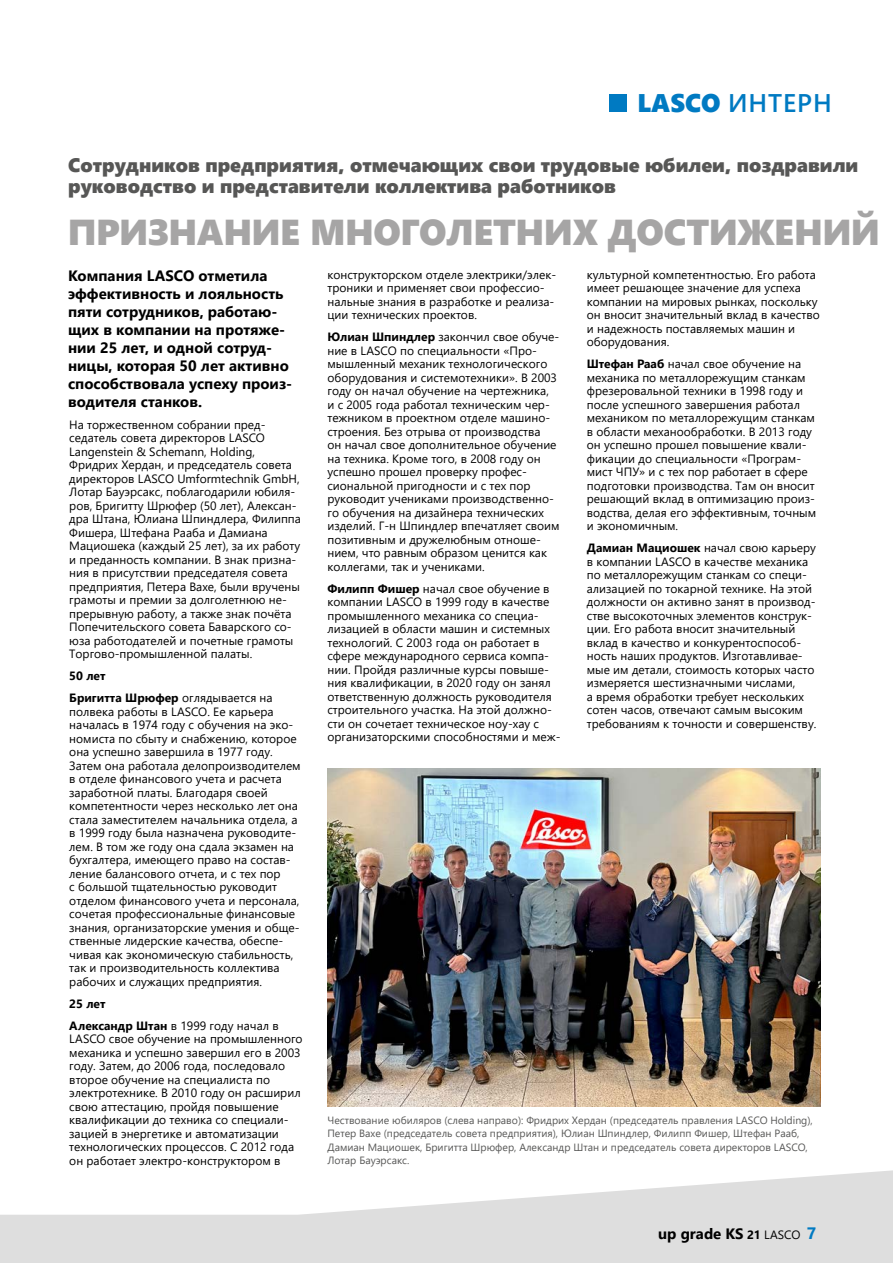
<style>
.page{position:relative;width:893px;height:1263px;background:#fff}
.page>*{position:absolute;margin:0;border:0;box-sizing:border-box;transform-origin:0 0}
.t1{font:36px "Segoe UI Black";letter-spacing:-.015em;color:#a6a5a5}
.t2{font:600 25.5px "Segoe UI";letter-spacing:.035em;color:#007ac2}
.t3{font:19.5px/21px "Segoe UI Black";color:#575756}
.t4{font:700 15px/18px "Segoe UI";color:#000}
.t5{font:12px/13.5px "Segoe UI";color:#000}
.t6{font:700 12px/22px "Segoe UI";color:#000}
.t7{font:10.5px/13.5px "Segoe UI";color:#575756}
.s1{font-family:"Segoe UI Black";font-weight:400}
.s2{font-weight:400}
.s3{font-weight:700}
.s4{font-size:12px}
.s5{font-weight:400;font-size:12px}
.s6{font-size:16.5px;color:#007ac2}
</style>
<div class="page">
<img style="left:327px;top:768px;width:494px;height:338px">
<svg style="left:0;top:1170px;width:893px;height:93px;fill:#dedede"></svg>
<div style="left:610px;top:94px;width:17px;height:18px;background:#007ac2"></div>
<h2 class="t2" style="left:637px;top:79px;width:196px"><span class="s1">LASCO</span> ИНТЕРН</h2>
<h3 class="t3" style="left:68px;top:153px;width:792px">Сотрудников предприятия, отмечающих свои трудовые юбилеи, поздравили руководство и представители коллектива работников</h3>
<h1 class="t1" style="left:68px;top:206px;width:814px">ПРИЗНАНИЕ МНОГОЛЕТНИХ ДОСТИЖЕНИЙ</h1>
<p class="t4" style="left:68px;top:265px;width:226px">Компания LASCO отметила эффективность и лояльность пяти сотрудников, работаю&shy;щих в компании на протяже&shy;нии 25 лет, и одной сотруд&shy;ницы, которая 50 лет активно способствовала успеху произ&shy;водителя станков.</p>
<p class="t5" style="left:69px;top:417px;width:233px">На торжественном собрании пред&shy;седатель совета директоров LASCO Langenstein &amp; Schemann, Holding, Фридрих Хердан, и председатель совета директоров LASCO Umformtechnik GmbH, Лотар Бауэрсакс, поблагодарили юбиля&shy;ров, Бригитту Шрюфер (50 лет), Алексан&shy;дра Штана, Юлиана Шпиндлера, Филиппа Фишера, Штефана Рааба и Дамиана Мациошека (каждый 25 лет), за их работу и преданность компании. В знак призна&shy;ния в присутствии председателя совета предприятия, Петера Вахе, были вручены грамоты и премии за долголетнюю не&shy;прерывную работу, а также знак почёта Попечительского совета Баварского со&shy;юза работодателей и почетные грамоты Торгово-промышленной палаты.</p>
<p class="t6" style="left:69px;top:664px;width:205px">50 лет<br>Бригитта Шрюфер <span class="s2">оглядывается на</span></p>
<p class="t5" style="left:69px;top:704px;width:233px">полвека работы в LASCO. Ее карьера началась в 1974 году с обучения на эко&shy;номиста по сбыту и снабжению, которое она успешно завершила в 1977 году.<br>Затем она работала делопроизводителем в отделе финансового учета и расчета заработной платы. Благодаря своей компетентности через несколько лет она стала заместителем начальника отдела, а в 1999 году была назначена руководите&shy;лем. В том же году она сдала экзамен на бухгалтера, имеющего право на состав&shy;ление балансового отчета, и с тех пор<br>с большой тщательностью руководит отделом финансового учета и персонала, сочетая профессиональные финансовые знания, организаторские умения и обще&shy;ственные лидерские качества, обеспе&shy;чивая как экономическую стабильность, так и производительность коллектива рабочих и служащих предприятия.</p>
<p class="t6" style="left:69px;top:991px;width:211px">25 лет<br>Александр Штан <span class="s2">в 1999 году начал в</span></p>
<p class="t5" style="left:69px;top:1031px;width:235px">LASCO свое обучение на промышленного механика и успешно завершил его в 2003 году. Затем, до 2006 года, последовало второе обучение на специалиста по электротехнике. В 2010 году он расширил свою аттестацию, пройдя повышение квалификации до техника со специали&shy;зацией в энергетике и автоматизации технологических процессов. С 2012 года он работает электро-конструктором в</p>
<p class="t5" style="left:327px;top:267px;width:230px">конструкторском отделе электрики/элек&shy;троники и применяет свои профессио&shy;нальные знания в разработке и реализа&shy;ции технических проектов.</p>
<p class="t5" style="left:327px;top:329px;width:234px"><span class="s3">Юлиан Шпиндлер</span> закончил свое обуче&shy;ние в LASCO по специальности «Про&shy;мышленный механик технологического оборудования и системотехники». В 2003 году он начал обучение на чертежника,<br>и с 2005 года работал техническим чер&shy;тежником в проектном отделе машино&shy;строения. Без отрыва от производства<br>он начал свое дополнительное обучение на техника. Кроме того, в 2008 году он успешно прошел проверку профес&shy;сиональной пригодности и с тех пор руководит учениками производственно&shy;го обучения на дизайнера технических изделий. Г-н Шпиндлер впечатляет своим позитивным и дружелюбным отноше&shy;нием, что равным образом ценится как коллегами, так и учениками.</p>
<p class="t5" style="left:327px;top:581px;width:235px"><span class="s3">Филипп Фишер</span> начал свое обучение в компании LASCO в 1999 году в качестве промышленного механика со специа&shy;лизацией в области машин и системных технологий. С 2003 года он работает в сфере международного сервиса компа&shy;нии. Пройдя различные курсы повыше&shy;ния квалификации, в 2020 году он занял ответственную должность руководителя строительного участка. На этой должно&shy;сти он сочетает техническое ноу-хау с организаторскими способностями и меж-</p>
<p class="t5" style="left:587px;top:267px;width:234px">культурной компетентностью. Его работа имеет решающее значение для успеха компании на мировых рынках, поскольку он вносит значительный вклад в качество и надежность поставляемых машин и оборудования.</p>
<p class="t5" style="left:587px;top:356px;width:231px"><span class="s3">Штефан Рааб</span> начал свое обучение на механика по металлорежущим станкам фрезеровальной техники в 1998 году и после успешного завершения работал механиком по металлорежущим станкам в области механообработки. В 2013 году он успешно прошел повышение квали&shy;фикации до специальности «Програм&shy;мист ЧПУ» и с тех пор работает в сфере подготовки производства. Там он вносит решающий вклад в оптимизацию произ&shy;водства, делая его эффективным, точным и экономичным.</p>
<p class="t5" style="left:587px;top:540px;width:231px"><span class="s3">Дамиан Мациошек</span> начал свою карьеру в компании LASCO в качестве механика по металлорежущим станкам со специ&shy;ализацией по токарной технике. На этой должности он активно занят в производ&shy;стве высокоточных элементов конструк&shy;ции. Его работа вносит значительный вклад в качество и конкурентоспособ&shy;ность наших продуктов. Изготавливае&shy;мые им детали, стоимость которых часто измеряется шестизначными числами,<br>а время обработки требует нескольких сотен часов, отвечают самым высоким требованиям к точности и совершенству.</p>
<p class="t7" style="left:327px;top:1112px;width:487px">Чествование юбиляров (слева направо): Фридрих Хердан (председатель правления LASCO Holding), Петер Вахе (председатель совета предприятия), Юлиан Шпиндлер, Филипп Фишер, Штефан Рааб, Дамиан Мациошек, Бригитта Шрюфер, Александр Штан и председатель совета директоров LASCO, Лотар Бауэрсакс.</p>
<p class="t4" style="left:658px;top:1224px;width:160px">up grade KS <span class="s4">21</span> <span class="s5">LASCO</span> <span class="s6">7</span></p>
<p class="t4" style="left:656px;top:1224px;width:166px">up grade KS <span class="s4">21</span> <span class="s5">LASCO</span> <span class="s6">7</span></p>
</div>
